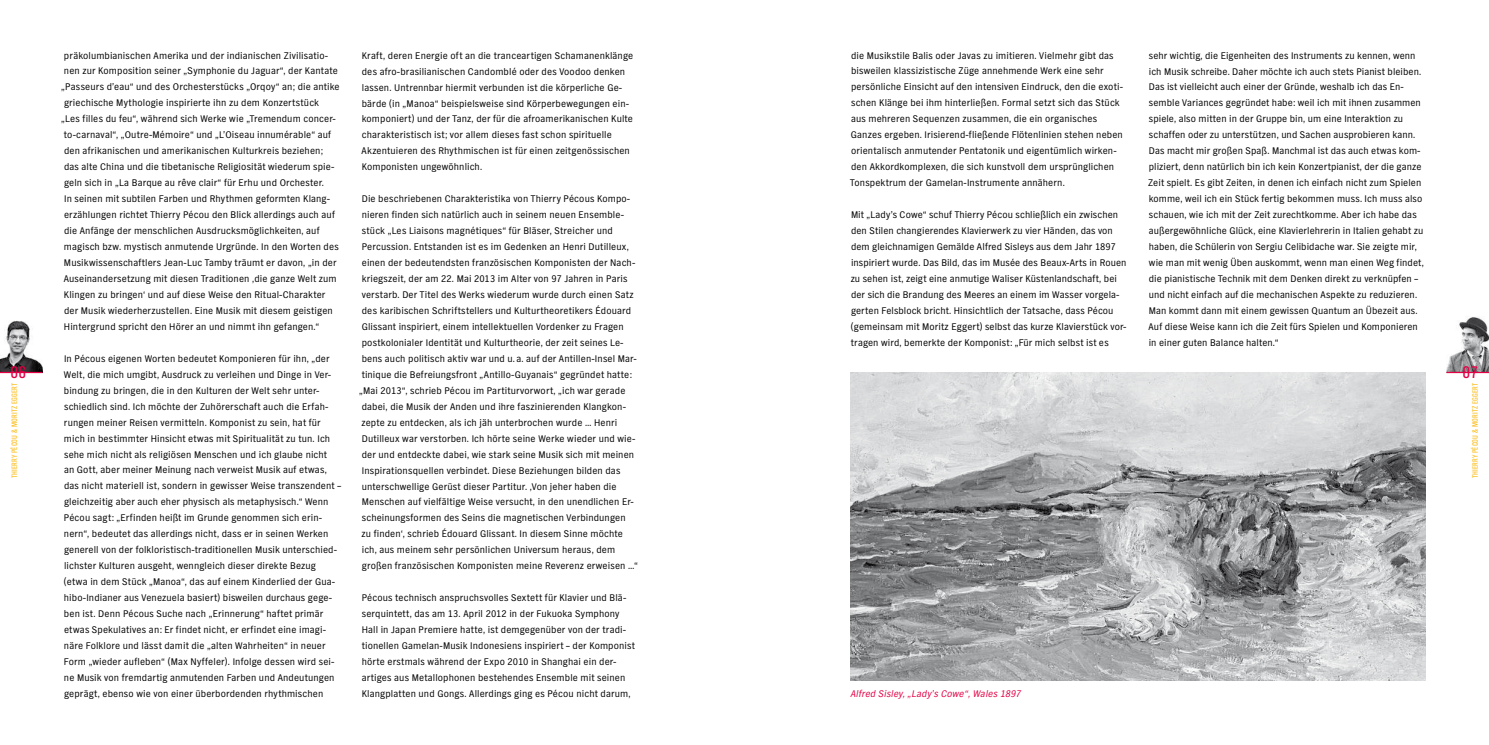
<style>
.page{position:relative;width:1489px;height:745px;background:#fff}
.page>*{position:absolute;margin:0;border:0;box-sizing:border-box;transform-origin:0 0}
.t1{font:17.5px "NDR Sans Cond";color:#e30045}
.t2{font:10px/16px "NDR Sans";letter-spacing:.01em;color:#000}
.t3{font:italic 10px "NDR Sans";letter-spacing:.015em;color:#e30045}
.t4{font:8.12px "NDR Sans Cond";letter-spacing:.01em;color:#fbbd1a}
</style>
<div class="page">
<img style="left:0;top:320px;width:43px;height:51px">
<hr style="left:0;top:371px;width:43px;height:2px;background:#e30045">
<img style="left:1446px;top:317px;width:42px;height:54px">
<hr style="left:1446px;top:371px;width:42px;height:2px;background:#e30045">
<img style="left:850px;top:372px;width:574px;height:308px">
<h1 class="t1" style="left:11px;top:362px;width:17px">06</h1>
<p class="t4" style="left:10px;top:477px;width:96px;rotate:-90deg">THIERRY PÉCOU &amp; MORITZ EGGERT</p>
<p class="t2" style="left:61px;top:47px;width:280px">präkolumbianischen Amerika und der indianischen Zivilisatio&shy;nen zur Komposition seiner „Symphonie du Jaguar“, der Kantate „Passeurs d’eau“ und des Orchesterstücks „Orqoy“ an; die antike griechische Mythologie inspirierte ihn zu dem Konzertstück<br>„Les filles du feu“, während sich Werke wie „Tremendum concer&shy;to-carnaval“, „Outre-Mémoire“ und „L’Oiseau innumérable“ auf den afrikanischen und amerikanischen Kulturkreis beziehen;<br>das alte China und die tibetanische Religiosität wiederum spie&shy;geln sich in „La Barque au rêve clair“ für Erhu und Orchester.<br>In seinen mit subtilen Farben und Rhythmen geformten Klang&shy;erzählungen richtet Thierry Pécou den Blick allerdings auch auf die Anfänge der menschlichen Ausdrucksmöglichkeiten, auf magisch bzw. mystisch anmutende Urgründe. In den Worten des Musikwissenschaftlers Jean-Luc Tamby träumt er davon, „in der Auseinandersetzung mit diesen Traditionen ‚die ganze Welt zum Klingen zu bringen‘ und auf diese Weise den Ritual-Charakter<br>der Musik wiederherzustellen. Eine Musik mit diesem geistigen Hintergrund spricht den Hörer an und nimmt ihn gefangen.“</p>
<p class="t2" style="left:64px;top:350px;width:278px">In Pécous eigenen Worten bedeutet Komponieren für ihn, „der Welt, die mich umgibt, Ausdruck zu verleihen und Dinge in Ver&shy;bindung zu bringen, die in den Kulturen der Welt sehr unter&shy;schiedlich sind. Ich möchte der Zuhörerschaft auch die Erfah&shy;rungen meiner Reisen vermitteln. Komponist zu sein, hat für mich in bestimmter Hinsicht etwas mit Spiritualität zu tun. Ich sehe mich nicht als religiösen Menschen und ich glaube nicht<br>an Gott, aber meiner Meinung nach verweist Musik auf etwas, das nicht materiell ist, sondern in gewisser Weise transzendent – gleichzeitig aber auch eher physisch als metaphysisch.“ Wenn Pécou sagt: „Erfinden heißt im Grunde genommen sich erin&shy;nern“, bedeutet das allerdings nicht, dass er in seinen Werken ge nerell von der folkloristisch-traditionellen Musik unterschied&shy;lichster Kulturen ausgeht, wenngleich dieser direkte Bezug (etwa in dem Stück „Manoa“, das auf einem Kinderlied der Gua&shy;hibo-Indianer aus Venezuela basiert) bisweilen durchaus gege&shy;ben ist. Denn Pécous Suche nach „Erinnerung“ haftet primär etwas Spekulatives an: Er findet nicht, er erfindet eine imagi&shy;näre Folklore und lässt damit die „alten Wahrheiten“ in neuer Form „wieder aufleben“ (Max Nyffeler). Infolge dessen wird sei&shy;ne Musik von fremdartig anmutenden Farben und Andeutungen geprägt, ebenso wie von einer überbordenden rhythmischen</p>
<p class="t2" style="left:361px;top:47px;width:273px">Kraft, deren Energie oft an die tranceartigen Schamanenklänge des afro-brasilianischen Candomblé oder des Voodoo denken lassen. Untrennbar hiermit verbunden ist die körperliche Ge&shy;bärde (in „Manoa“ beispielsweise sind Körperbewegungen ein&shy;komponiert) und der Tanz, der für die afroamerikanischen Kulte charakteristisch ist; vor allem dieses fast schon spirituelle Akzentuieren des Rhythmischen ist für einen zeitgenössischen Komponisten ungewöhnlich.</p>
<p class="t2" style="left:359px;top:191px;width:280px">Die beschriebenen Charakteristika von Thierry Pécous Kompo&shy;nieren finden sich natürlich auch in seinem neuen Ensemble&shy;stück „Les Liaisons magnétiques“ für Bläser, Streicher und Percussion. Entstanden ist es im Gedenken an Henri Dutilleux, einen der bedeutendsten französischen Komponisten der Nach&shy;kriegszeit, der am 22. Mai 2013 im Alter von 97 Jahren in Paris verstarb. Der Titel des Werks wiederum wurde durch einen Satz des karibi schen Schriftstellers und Kulturtheoretikers Édouard Glissant inspiriert, einem intellektuellen Vordenker zu Fragen postkolo nialer Identität und Kulturtheorie, der zeit seines Le&shy;bens auch politisch aktiv war und u. a. auf der Antillen-Insel Mar&shy;tinique die Befreiungsfront „Antillo-Guyanais“ gegründet hatte: „Mai 2013“, schrieb Pécou im Partiturvorwort, „ich war gerade dabei, die Musik der Anden und ihre faszinierenden Klangkon&shy;zepte zu entdecken, als ich jäh unterbrochen wurde … Henri Dutilleux war verstorben. Ich hörte seine Werke wieder und wie&shy;der und entdeckte dabei, wie stark seine Musik sich mit meinen Inspi rationsquellen verbindet. Diese Beziehungen bilden das unterschwellige Gerüst dieser Partitur. ‚Von jeher haben die Menschen auf vielfältige Weise versucht, in den unendlichen Er&shy;scheinungsformen des Seins die magnetischen Verbindungen<br>zu finden‘, schrieb Édouard Glissant. In diesem Sinne möchte ich, aus meinem sehr persönlichen Universum heraus, dem großen französischen Komponisten meine Reverenz erweisen …“</p>
<p class="t2" style="left:362px;top:589px;width:275px">Pécous technisch anspruchsvolles Sextett für Klavier und Blä&shy;serquintett, das am 13. April 2012 in der Fukuoka Symphony Hall in Japan Premiere hatte, ist demgegenüber von der tradi&shy;tionellen Gamelan-Musik Indonesiens inspiriert – der Komponist hörte erstmals während der Expo 2010 in Shanghai ein der&shy;artiges aus Metallophonen bestehendes Ensemble mit seinen Klangplatten und Gongs. Allerdings ging es Pécou nicht darum,</p>
<p class="t2" style="left:850px;top:47px;width:274px">die Musikstile Balis oder Javas zu imitieren. Vielmehr gibt das bisweilen klassizistische Züge annehmende Werk eine sehr persönliche Einsicht auf den intensiven Eindruck, den die exoti&shy;schen Klänge bei ihm hinterließen. Formal setzt sich das Stück aus mehreren Sequenzen zusammen, die ein organisches Ganzes ergeben. Irisierend-fließende Flötenlinien stehen neben orientalisch anmutender Pentatonik und eigentümlich wirken&shy;den Akkordkomplexen, die sich kunstvoll dem ursprünglichen Tonspektrum der Gamelan-Instrumente annähern.</p>
<p class="t2" style="left:850px;top:206px;width:277px">Mit „Lady’s Cowe“ schuf Thierry Pécou schließlich ein zwischen den Stilen changierendes Klavierwerk zu vier Händen, das von dem gleichnamigen Gemälde Alfred Sisleys aus dem Jahr 1897 inspiriert wurde. Das Bild, das im Musée des Beaux-Arts in Rouen zu sehen ist, zeigt eine anmutige Waliser Küstenlandschaft, bei der sich die Brandung des Meeres an einem im Wasser vorgela&shy;gerten Felsblock bricht. Hinsichtlich der Tatsache, dass Pécou (gemeinsam mit Moritz Eggert) selbst das kurze Klavierstück vor&shy;tragen wird, bemerkte der Komponist: „Für mich selbst ist es</p>
<p class="t2" style="left:1148px;top:47px;width:277px">sehr wichtig, die Eigenheiten des Instruments zu kennen, wenn ich Musik schreibe. Daher möchte ich auch stets Pianist bleiben.<br>Das ist vielleicht auch einer der Gründe, weshalb ich das En&shy;semble Variances gegründet habe: weil ich mit ihnen zusammen spiele, also mitten in der Gruppe bin, um eine Interaktion zu schaffen oder zu unterstützen, und Sachen ausprobieren kann.<br>Das macht mir großen Spaß. Manchmal ist das auch etwas kom&shy;pliziert, denn natürlich bin ich kein Konzertpianist, der die ganze Zeit spielt. Es gibt Zeiten, in denen ich einfach nicht zum Spielen komme, weil ich ein Stück fertig bekommen muss. Ich muss also schauen, wie ich mit der Zeit zurechtkomme. Aber ich habe das außergewöhnliche Glück, eine Klavierlehrerin in Italien gehabt zu haben, die Schülerin von Sergiu Celibidache war. Sie zeigte mir, wie man mit wenig Üben auskommt, wenn man einen Weg findet, die pianistische Technik mit dem Denken direkt zu verknüpfen – und nicht einfach auf die mechanischen Aspekte zu reduzieren.<br>Man kommt dann mit einem gewissen Quantum an Übezeit aus.<br>Auf diese Weise kann ich die Zeit fürs Spielen und Komponieren in einer guten Balance halten.“</p>
<h1 class="t1" style="left:1462px;top:362px;width:17px">07</h1>
<p class="t4" style="left:1470px;top:477px;width:96px;rotate:-90deg">THIERRY PÉCOU &amp; MORITZ EGGERT</p>
<p class="t3" style="left:850px;top:687px;width:172px">Alfred Sisley, „Lady’s Cowe“, Wales 1897</p>
</div>
